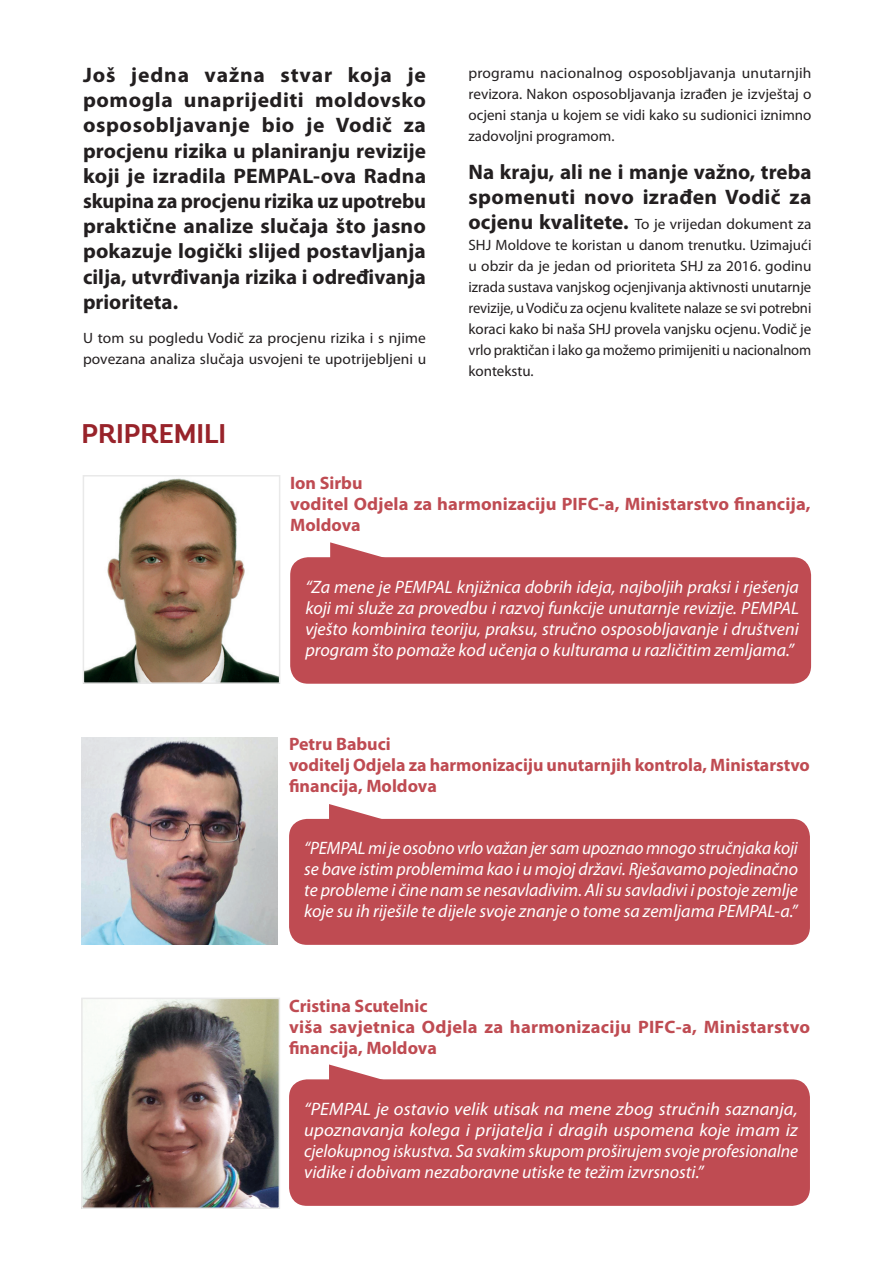
<style>
.page{position:relative;width:893px;height:1263px;background:#fff}
.page>*{position:absolute;margin:0;border:0;box-sizing:border-box;transform-origin:0 0}
.subtitle_level_1_1_1{font:700 27px "Andes";color:#98232a}
.Body_text{font:700 21px/25.2px "Myriad Pro";color:#231f20;text-align:justify}
.quote{font:italic 18px/21px "Myriad Pro";color:#fff;text-align:justify}
.text_box_text{font:700 18px/21px "Myriad Pro";color:#bf4b52}
.Body_text-2{font:15px/21px "Myriad Pro";color:#231f20;text-align:justify}
.s1{font-weight:700;font-size:21px}
</style>
<div class="page">
<div style="left:290px;top:557px;width:521px;height:127px;background:#bf4b52;border-radius:18px"></div>
<svg style="left:330px;top:542px;width:101px;height:16px"></svg>
<img style="left:86px;top:478px;width:191px;height:203px">
<div style="left:83px;top:475px;width:197px;height:209px;border:2px solid #e9e9e9"></div>
<div style="left:289px;top:819px;width:521px;height:126px;background:#bf4b52;border-radius:18px"></div>
<svg style="left:329px;top:804px;width:101px;height:15px"></svg>
<img style="left:82px;top:737px;width:196px;height:208px">
<div style="left:289px;top:1079px;width:521px;height:127px;background:#bf4b52;border-radius:18px"></div>
<svg style="left:329px;top:1064px;width:101px;height:16px"></svg>
<img style="left:84px;top:1000px;width:193px;height:206px">
<div style="left:81px;top:997px;width:199px;height:212px;border:2px solid #e9e9e9"></div>
<p class="Body_text" style="left:83px;top:62px;width:345px">Još jedna važna stvar koja je pomogla unaprijediti moldovsko osposobljavanje bio je Vodič za procjenu rizika u planiranju revizije koji je izradila PEMPAL-ova Radna skupina za procjenu rizika uz upotrebu praktične analize slučaja što jasno pokazuje logički slijed postavljanja cilja, utvrđivanja rizika i određivanja prioriteta.</p>
<p class="Body_text-2" style="left:83px;top:327px;width:345px">U tom su pogledu Vodič za procjenu rizika i s njime povezana analiza slučaja usvojeni te upotrijebljeni u</p>
<p class="subtitle_level_1_1_1" style="left:82px;top:417px;width:146px">PRIPREMILI</p>
<p class="Body_text-2" style="left:468px;top:62px;width:345px">programu nacionalnog osposobljavanja unutarnjih revizora. Nakon osposobljavanja izrađen je izvještaj o ocjeni stanja u kojem se vidi kako su sudionici iznimno zadovoljni programom.</p>
<p class="Body_text" style="left:468px;top:158px;width:344px">Na kraju, ali ne i manje važno, treba spomenuti novo izrađen Vodič za</p>
<p class="Body_text-2" style="left:468px;top:213px;width:345px"><span class="s1">ocjenu kvalitete.</span> To je vrijedan dokument za SHJ Moldove te koristan u danom trenutku. Uzimajući u obzir da je jedan od prioriteta SHJ za 2016. godinu izrada sustava vanjskog ocjenjivanja aktivnosti unutarnje revizije, u Vodiču za ocjenu kvalitete nalaze se svi potrebni koraci kako bi naša SHJ provela vanjsku ocjenu. Vodič je vrlo praktičan i lako ga možemo primijeniti u nacionalnom kontekstu.</p>
<p class="text_box_text" style="left:290px;top:471px;width:74px">Ion Sirbu</p>
<p class="text_box_text" style="left:290px;top:492px;width:522px">voditel Odjela za harmonizaciju PIFC-a, Ministarstvo financija,<br>Moldova</p>
<p class="quote" style="left:305px;top:576px;width:495px">“Za mene je PEMPAL knjižnica dobrih ideja, najboljih praksi i rješenja koji mi služe za provedbu i razvoj funkcije unutarnje revizije. PEMPAL vješto kombinira teoriju, praksu, stručno osposobljavanje i društveni program što pomaže kod učenja o kulturama u različitim zemljama.”</p>
<p class="text_box_text" style="left:289px;top:733px;width:103px">Petru Babuci</p>
<p class="text_box_text" style="left:289px;top:754px;width:522px">voditelj Odjela za harmonizaciju unutarnjih kontrola, Ministarstvo financija, Moldova</p>
<p class="quote" style="left:304px;top:837px;width:495px">“PEMPAL mi je osobno vrlo važan jer sam upoznao mnogo stručnjaka koji se bave istim problemima kao i u mojoj državi. Rješavamo pojedinačno te probleme i čine nam se nesavladivim. Ali su savladivi i postoje zemlje koje su ih riješile te dijele svoje znanje o tome sa zemljama PEMPAL-a.”</p>
<p class="text_box_text" style="left:289px;top:995px;width:140px">Cristina Scutelnic</p>
<p class="text_box_text" style="left:289px;top:1016px;width:523px">viša savjetnica Odjela za harmonizaciju PIFC-a, Ministarstvo financija, Moldova</p>
<p class="quote" style="left:304px;top:1098px;width:495px">“PEMPAL je ostavio velik utisak na mene zbog stručnih saznanja, upoznavanja kolega i prijatelja i dragih uspomena koje imam iz cjelokupnog iskustva. Sa svakim skupom proširujem svoje profesionalne vidike i dobivam nezaboravne utiske te težim izvrsnosti.”</p>
</div>
